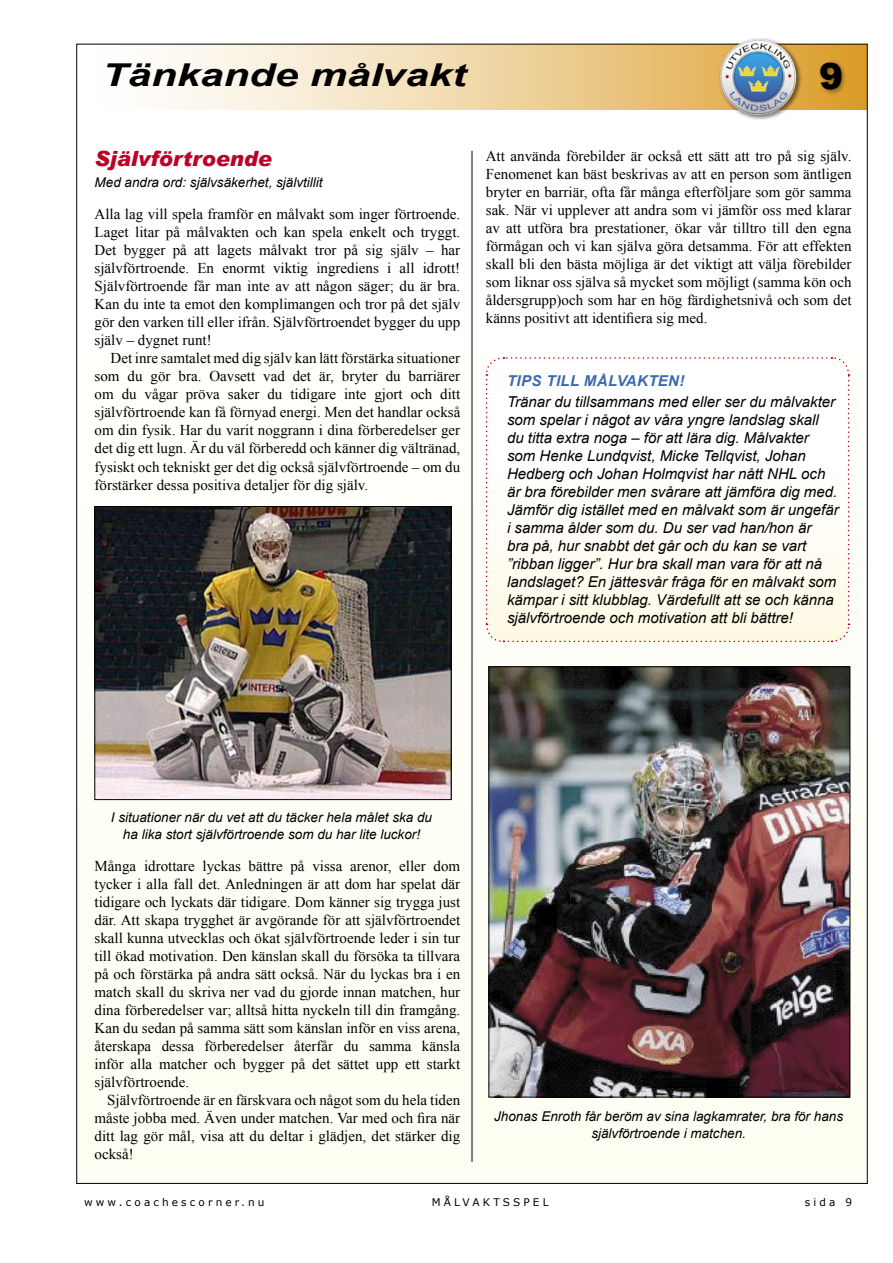
<style>
.page{position:relative;width:893px;height:1263px;background:#fff}
.page>*{position:absolute;margin:0;border:0;box-sizing:border-box;transform-origin:0 0}
.t1{font:900 36px "Arial";color:#000}
.t2{font:italic 700 31.5px "Arial";color:#000;scale:1.33 1}
.t3{font:italic 900 21px "Arial";color:#be0027}
.t4{font:15px/18px "Times New Roman";color:#000;text-align:justify}
.t5{font:italic 15px/18px "Arial";color:#000}
.t6{font:italic 700 15px "Arial";letter-spacing:.025em;color:#3c68ae}
.t7{font:italic 13.5px/16.2px "Arial";color:#000;text-align:center}
.t8{font:10.5px "Verdana";letter-spacing:.3em;color:#000}
</style>
<div class="page">
<svg style="left:485px;top:357px;width:365px;height:286px"></svg>
<svg style="left:168px;top:46px;width:697px;height:63px;background:#f0d6a7"></svg>
<div style="left:818px;top:59px;width:31px;height:39px;background:#000;opacity:.4"></div>
<img style="left:97px;top:508px;width:352px;height:290px">
<div style="left:95px;top:506px;width:356px;height:294px;border:1px solid #000"></div>
<hr style="left:472px;top:151px;width:1px;height:1011px;background:#000">
<img style="left:491px;top:668px;width:357px;height:427px">
<div style="left:489px;top:666px;width:361px;height:431px;border:1px solid #000"></div>
<div style="left:717px;top:37px;width:86px;height:85px;background:#000;opacity:.5"></div>
<img style="left:756px;top:39px;width:40px;height:58px">
<p class="t2" style="left:102px;top:54px;width:275px">Tänkande målvakt</p>
<p class="t1" style="left:819px;top:50px;width:26px">9</p>
<p class="t3" style="left:95px;top:146px;width:179px">Självförtroende</p>
<p class="t7" style="left:95px;top:174px;width:230px">Med andra ord: självsäkerhet, självtillit</p>
<p class="t4" style="left:95px;top:205px;width:367px">Alla lag vill spela framför en målvakt som inger förtroende.<br>Laget litar på målvakten och kan spela enkelt och tryggt.<br>Det bygger på att lagets målvakt tror på sig själv – har självförtroende. En enormt viktig ingrediens i all idrott!<br>Självförtroende får man inte av att någon säger; du är bra.<br>Kan du inte ta emot den komplimangen och tror på det själv gör den varken till eller ifrån. Självförtroendet bygger du upp själv – dygnet runt!</p>
<p class="t4" style="left:95px;top:349px;width:367px;text-indent:16px">Det inre samtalet med dig själv kan lätt förstärka situationer som du gör bra. Oavsett vad det är, bryter du barriärer om du vågar pröva saker du tidigare inte gjort och ditt självförtroende kan få förnyad energi. Men det handlar också om din fysik. Har du varit noggrann i dina förberedelser ger det dig ett lugn. Är du väl förberedd och känner dig vältränad, fysiskt och tekniskt ger det dig också självförtroende – om du förstärker dessa positiva detaljer för dig själv.</p>
<p class="t4" style="left:486px;top:147px;width:367px">Att använda förebilder är också ett sätt att tro på sig själv.<br>Fenomenet kan bäst beskrivas av att en person som äntligen bryter en barriär, ofta får många efterföljare som gör samma sak. När vi upplever att andra som vi jämför oss med klarar av att utföra bra prestationer, ökar vår tilltro till den egna förmågan och vi kan själva göra detsamma. För att effekten skall bli den bästa möjliga är det viktigt att välja förebilder som liknar oss själva så mycket som möjligt (samma kön och åldersgrupp)och som har en hög färdighetsnivå och som det känns positivt att identifiera sig med.</p>
<p class="t6" style="left:507px;top:371px;width:179px">TIPS TILL MÅLVAKTEN!</p>
<p class="t5" style="left:507px;top:393px;width:333px">Tränar du tillsammans med eller ser du målvakter som spelar i något av våra yngre landslag skall du titta extra noga – för att lära dig. Målvakter som Henke Lundqvist, Micke Tellqvist, Johan Hedberg och Johan Holmqvist har nått NHL och är bra förebilder men svårare att jämföra dig med.<br>Jämför dig istället med en målvakt som är ungefär i samma ålder som du. Du ser vad han/hon är<br>bra på, hur snabbt det går och du kan se vart ”ribban ligger”. Hur bra skall man vara för att nå landslaget? En jättesvår fråga för en målvakt som kämpar i sitt klubblag. Värdefullt att se och känna självförtroende och motivation att bli bättre!</p>
<p class="t7" style="left:111px;top:810px;width:323px">I situationer när du vet att du täcker hela målet ska du</p>
<p class="t7" style="left:123px;top:826px;width:299px">ha lika stort självförtroende som du har lite luckor!</p>
<p class="t4" style="left:95px;top:857px;width:367px">Många idrottare lyckas bättre på vissa arenor, eller dom tycker i alla fall det. Anledningen är att dom har spelat där tidigare och lyckats där tidigare. Dom känner sig trygga just där. Att skapa trygghet är avgörande för att självförtroendet skall kunna utvecklas och ökat självförtroende leder i sin tur till ökad motivation. Den känslan skall du försöka ta tillvara på och förstärka på andra sätt också. När du lyckas bra i en match skall du skriva ner vad du gjorde innan matchen, hur dina förberedelser var; alltså hitta nyckeln till din framgång.<br>Kan du sedan på samma sätt som känslan inför en viss arena, återskapa dessa förberedelser återfår du samma känsla inför alla matcher och bygger på det sättet upp ett starkt självförtroende.</p>
<p class="t4" style="left:95px;top:1091px;width:367px;text-indent:13px">Självförtroende är en färskvara och något som du hela tiden måste jobba med. Även under matchen. Var med och fira när ditt lag gör mål, visa att du deltar i glädjen, det stärker dig också!</p>
<p class="t7" style="left:494px;top:1109px;width:350px">Jhonas Enroth får beröm av sina lagkamrater, bra för hans självförtroende i matchen.</p>
<p class="t8" style="left:84px;top:1195px;width:182px">www.coachescorner.nu</p>
<p class="t8" style="left:432px;top:1195px;width:118px">MÅLVAKTSSPEL</p>
<p class="t8" style="left:805px;top:1195px;width:49px">sida 9</p>
</div>
